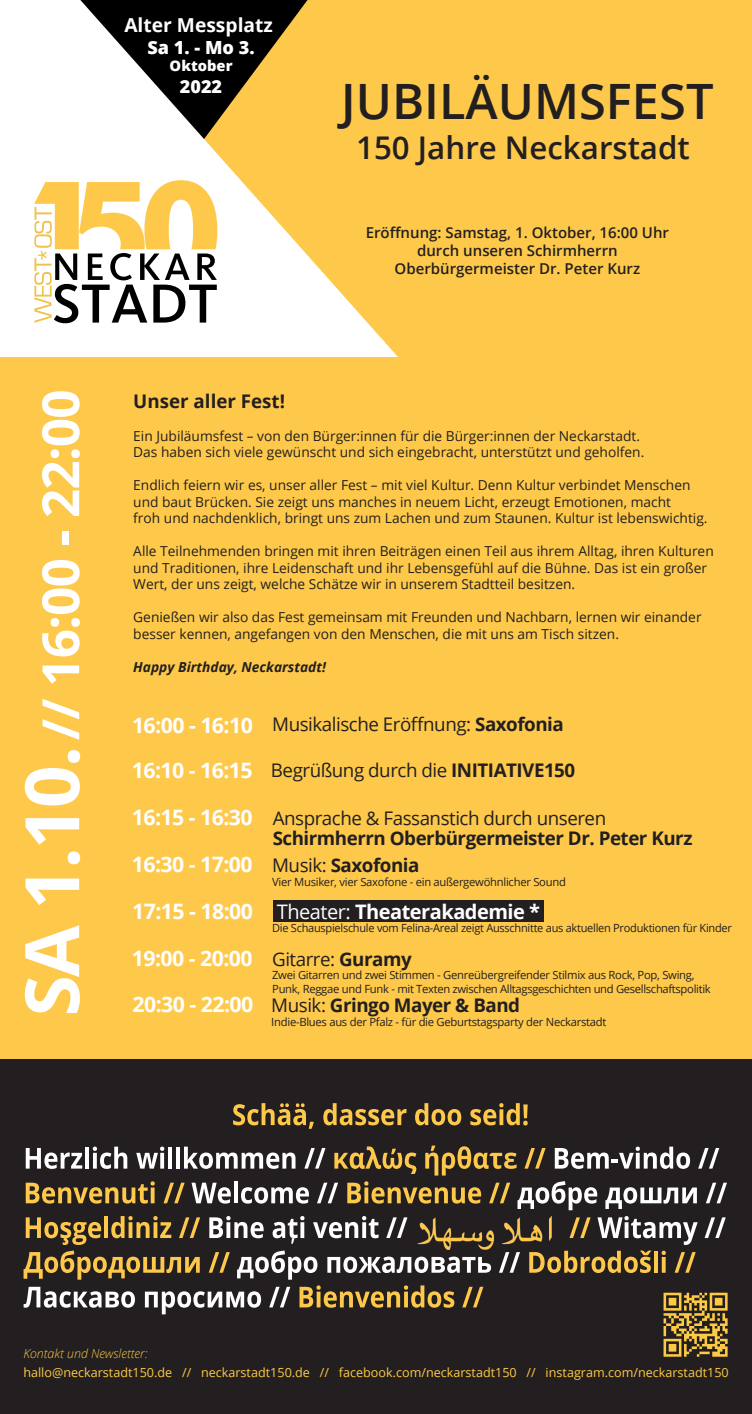
<style>
.page{position:relative;width:752px;height:1414px;background:#fff}
.page>*{position:absolute;margin:0;border:0;box-sizing:border-box;transform-origin:0 0}
.t1{font:700 51.25px "Open Sans";letter-spacing:-.015em;color:#fff}
.t2{font:600 48.75px "Open Sans";color:#231f20}
.t3{font:600 31.25px "Open Sans";color:#231f20}
.t4{font:700 21.25px/45.9px "Open Sans";letter-spacing:-.025em;color:#fff}
.t5{font:700 20px "Open Sans";letter-spacing:-.025em;color:#fff}
.t6{font:700 19.25px "Open Sans";color:#fff}
.t7{font:700 18.75px/20px "Open Sans";letter-spacing:-.025em;color:#231f20}
.t8{font:18.75px "Open Sans";letter-spacing:-.025em;color:#231f20}
.t9{font:700 18.75px "Open Sans";color:#231f20}
.t10{font:800 18.12px "Open Sans";color:#fff}
.t11{font:800 18px "Open Sans";color:#fff}
.t12{font:600 15px/18px "Open Sans";color:#231f20;text-align:center}
.t13{font:800 14.62px "Open Sans";color:#fff}
.t14{font:13.75px/16.5px "Open Sans";color:#231f20}
.t15{font:italic 700 13.75px "Open Sans";color:#231f20}
.t16{font:12.62px "Open Sans";color:#feca43}
.t17{font:italic 300 12.38px "Open Sans";color:#feca43}
.t18{font:11.25px/13.5px "Open Sans";letter-spacing:-.025em;color:#231f20}
.s1{font-size:75px}
.s2{font-weight:700}
.s3{font-size:21.25px;color:#fff}
.s4{font-weight:400}
</style>
<div class="page">
<div style="left:0;top:0;width:751px;height:357px;background:#fec94a"></div>
<svg style="left:0;top:0;width:398px;height:357px;fill:#fff"></svg>
<svg style="left:34px;top:180px;width:183px;height:143px"></svg>
<div style="left:0;top:357px;width:751px;height:702px;background:#fec94a"></div>
<div style="left:272px;top:900px;width:271px;height:22px;background:#231f20"></div>
<div style="left:0;top:1059px;width:751px;height:355px;background:#231f20"></div>
<svg style="left:663px;top:1293px;width:64px;height:64px"></svg>
<svg style="left:233px;top:1103px;width:80px;height:26px"></svg>
<svg style="left:323px;top:1103px;width:83px;height:22px"></svg>
<svg style="left:415px;top:1103px;width:46px;height:22px"></svg>
<svg style="left:470px;top:1103px;width:57px;height:22px"></svg>
<svg style="left:26px;top:1148px;width:56px;height:21px"></svg>
<hr style="left:85px;top:1146px;width:4px;height:22px;background:#fff">
<svg style="left:93px;top:1146px;width:34px;height:23px"></svg>
<svg style="left:136px;top:1146px;width:28px;height:22px"></svg>
<hr style="left:168px;top:1146px;width:4px;height:22px;background:#fff">
<hr style="left:176px;top:1146px;width:4px;height:22px;background:#fff">
<svg style="left:184px;top:1146px;width:111px;height:23px"></svg>
<svg style="left:304px;top:1148px;width:21px;height:20px"></svg>
<svg style="left:425px;top:1145px;width:91px;height:30px"></svg>
<svg style="left:524px;top:1148px;width:21px;height:20px"></svg>
<svg style="left:554px;top:1146px;width:135px;height:23px"></svg>
<svg style="left:698px;top:1148px;width:21px;height:20px"></svg>
<svg style="left:26px;top:1181px;width:129px;height:22px"></svg>
<svg style="left:163px;top:1182px;width:21px;height:21px"></svg>
<svg style="left:191px;top:1182px;width:40px;height:21px"></svg>
<hr style="left:234px;top:1181px;width:4px;height:22px;background:#fff">
<svg style="left:241px;top:1187px;width:68px;height:16px"></svg>
<svg style="left:317px;top:1182px;width:21px;height:21px"></svg>
<svg style="left:347px;top:1181px;width:134px;height:22px"></svg>
<svg style="left:489px;top:1182px;width:21px;height:21px"></svg>
<svg style="left:517px;top:1181px;width:80px;height:29px"></svg>
<svg style="left:605px;top:1187px;width:91px;height:22px"></svg>
<svg style="left:706px;top:1182px;width:20px;height:21px"></svg>
<svg style="left:209px;top:1216px;width:54px;height:22px"></svg>
<svg style="left:313px;top:1216px;width:65px;height:22px"></svg>
<svg style="left:386px;top:1217px;width:21px;height:21px"></svg>
<svg style="left:704px;top:1217px;width:21px;height:21px"></svg>
<svg style="left:24px;top:1216px;width:176px;height:63px"></svg>
<svg style="left:208px;top:1252px;width:22px;height:21px"></svg>
<svg style="left:237px;top:1250px;width:80px;height:29px"></svg>
<svg style="left:327px;top:1256px;width:164px;height:17px"></svg>
<svg style="left:499px;top:1252px;width:20px;height:21px"></svg>
<svg style="left:529px;top:1216px;width:168px;height:57px"></svg>
<svg style="left:24px;top:1287px;width:111px;height:21px"></svg>
<svg style="left:145px;top:1291px;width:116px;height:23px"></svg>
<svg style="left:269px;top:1287px;width:21px;height:20px"></svg>
<svg style="left:299px;top:1285px;width:155px;height:23px"></svg>
<svg style="left:462px;top:1287px;width:21px;height:20px"></svg>
<img style="left:417px;top:1216px;width:134px;height:34px">
<svg style="left:334px;top:1146px;width:82px;height:28px"></svg>
<svg style="left:272px;top:1216px;width:32px;height:28px"></svg>
<h3 class="t6" style="left:124px;top:11px;width:150px">Alter Messplatz</h3>
<h3 class="t10" style="left:147px;top:33px;width:109px">Sa 1. - Mo 3.</h3>
<p class="t13" style="left:169px;top:55px;width:64px">Oktober</p>
<h3 class="t11" style="left:180px;top:73px;width:44px">2022</h3>
<h2 class="t2" style="left:341px;top:67px;width:373px">JUBILÄUMSFEST</h2>
<h3 class="t3" style="left:356px;top:126px;width:335px">150 Jahre Neckarstadt</h3>
<p class="t12" style="left:365px;top:223px;width:305px">Eröffnung: Samstag, 1. Oktober, 16:00 Uhr durch unseren Schirmherrn<br>Oberbürgermeister Dr. Peter Kurz</p>
<h1 class="t1" style="left:24px;top:1016px;width:628px;rotate:-90deg"><span class="s1">SA 1.10.</span> // 16:00 - 22:00</h1>
<h3 class="t9" style="left:133px;top:388px;width:153px">Unser aller Fest!</h3>
<p class="t14" style="left:133px;top:427px;width:512px">Ein Jubiläumsfest – von den Bürger:innen für die Bürger:innen der Neckarstadt.<br>Das haben sich viele gewünscht und sich eingebracht, unterstützt und geholfen.</p>
<p class="t14" style="left:133px;top:477px;width:575px">Endlich feiern wir es, unser aller Fest – mit viel Kultur. Denn Kultur verbindet Menschen und baut Brücken. Sie zeigt uns manches in neuem Licht, erzeugt Emotionen, macht<br>froh und nachdenklich, bringt uns zum Lachen und zum Staunen. Kultur ist lebenswichtig.</p>
<p class="t14" style="left:133px;top:543px;width:581px">Alle Teilnehmenden bringen mit ihren Beiträgen einen Teil aus ihrem Alltag, ihren Kulturen und Traditionen, ihre Leidenschaft und ihr Lebensgefühl auf die Bühne. Das ist ein großer<br>Wert, der uns zeigt, welche Schätze wir in unserem Stadtteil besitzen.</p>
<p class="t14" style="left:133px;top:609px;width:569px">Genießen wir also das Fest gemeinsam mit Freunden und Nachbarn, lernen wir einander besser kennen, angefangen von den Menschen, die mit uns am Tisch sitzen.</p>
<p class="t15" style="left:133px;top:657px;width:194px">Happy Birthday, Neckarstadt!</p>
<h3 class="t4" style="left:132px;top:701px;width:122px">16:00 - 16:10<br>16:10 - 16:15</h3>
<h3 class="t8" style="left:272px;top:711px;width:293px">Musikalische Eröffnung: <span class="s2">Saxofonia</span></h3>
<h3 class="t8" style="left:271px;top:757px;width:306px">Begrüßung durch die <span class="s2">INITIATIVE150</span></h3>
<h3 class="t7" style="left:272px;top:808px;width:421px;text-indent:-141px"><span class="s3">16:15 - 16:30</span> <span class="s4">Ansprache &amp; Fassanstich durch unseren<br></span>Schirmherrn Oberbürgermeister Dr. Peter Kurz</h3>
<h3 class="t4" style="left:132px;top:840px;width:123px;line-height:46.5px">16:30 - 17:00<br>17:15 - 18:00</h3>
<h3 class="t4" style="left:132px;top:934px;width:123px;line-height:46.6px">19:00 - 20:00<br>20:30 - 22:00</h3>
<h3 class="t7" style="left:272px;top:855px;width:149px"><span class="s4">Musik:</span> Saxofonia</h3>
<p class="t18" style="left:272px;top:874px;width:295px">Vier Musiker, vier Saxofone - ein außergewöhnlicher Sound</p>
<h3 class="t5" style="left:277px;top:897px;width:265px"><span class="s4">Theater:</span> Theaterakademie *</h3>
<p class="t18" style="left:272px;top:921px;width:461px">Die Schauspielschule vom Felina-Areal zeigt Ausschnitte aus aktuellen Produktionen für Kinder</p>
<h3 class="t8" style="left:272px;top:946px;width:141px">Gitarre: <span class="s2">Guramy</span></h3>
<p class="t18" style="left:272px;top:968px;width:440px">Zwei Gitarren und zwei Stimmen - Genreübergreifender Stilmix aus Rock, Pop, Swing,<br>Punk, Reggae und Funk - mit Texten zwischen Alltagsgeschichten und Gesellschaftspolitik</p>
<h3 class="t7" style="left:271px;top:995px;width:250px"><span class="s4">Musik:</span> Gringo Mayer &amp; Band</h3>
<p class="t18" style="left:271px;top:1015px;width:336px">Indie-Blues aus der Pfalz - für die Geburtstagsparty der Neckarstadt</p>
<p class="t17" style="left:23px;top:1345px;width:126px">Kontakt und Newsletter:</p>
<p class="t16" style="left:23px;top:1363px;width:706px">hallo@neckarstadt150.de // neckarstadt150.de // facebook.com/neckarstadt150 // instagram.com/neckarstadt150</p>
</div>
